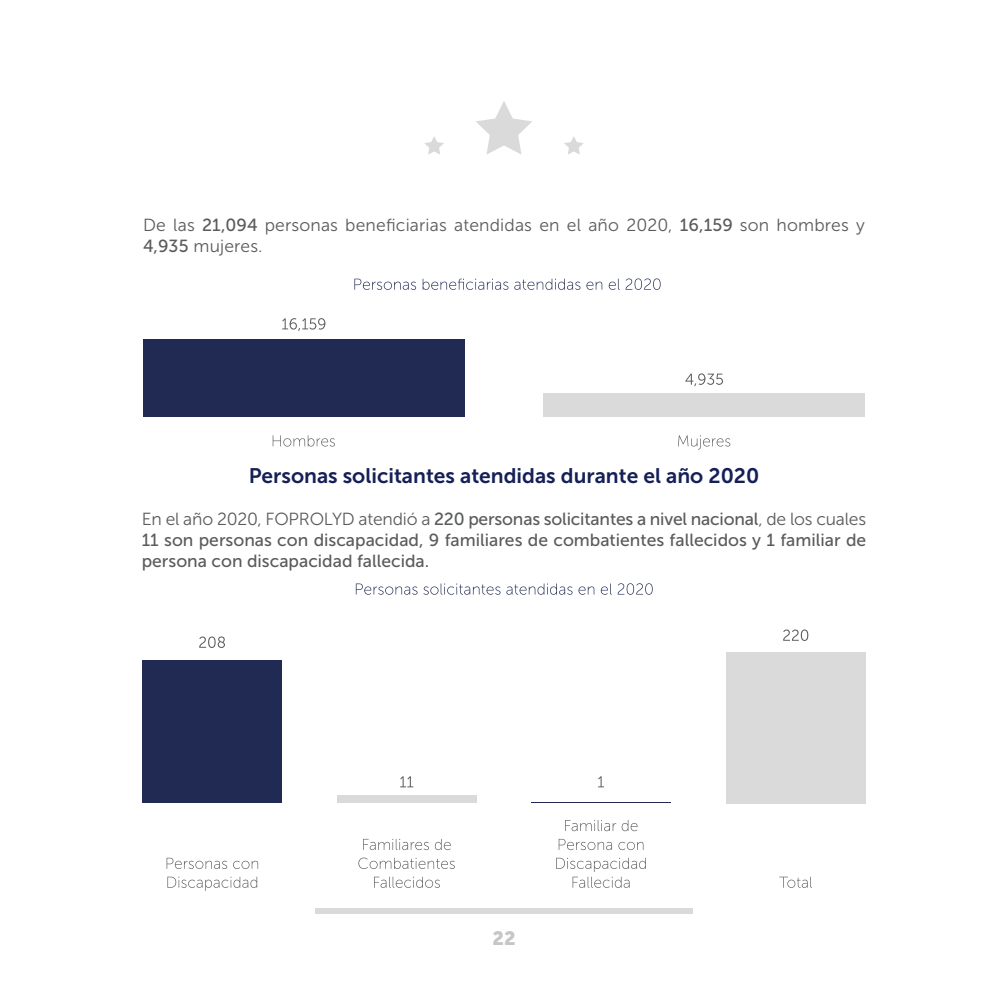
<style>
.page{position:relative;width:1008px;height:1008px;background:#fff}
.page>*{position:absolute;margin:0;border:0;box-sizing:border-box;transform-origin:0 0}
.t1{font:21px "Museo Sans 700";color:#152057}
.t2{font:19.25px "Museo Sans 900";color:#c6c6c6}
.t3{font:17.5px/21px "Museo Sans 500";color:#5a5b5c}
.t4{font:17.5px/21px "Museo Sans 300";letter-spacing:.01em;color:#5a5b5c}
.t5{font:17.5px "Museo Sans 300";letter-spacing:-.01em;color:#5a5b5c}
.s1{font-family:"Museo Sans 500"}
</style>
<div class="page">
<svg style="left:476px;top:101px;width:56px;height:53px"></svg>
<svg style="left:564px;top:136px;width:19px;height:19px"></svg>
<svg style="left:425px;top:136px;width:19px;height:19px"></svg>
<div style="left:315px;top:908px;width:378px;height:5px;background:#dadada"></div>
<svg style="left:356px;top:584px;width:217px;height:11px"></svg>
<svg style="left:579px;top:586px;width:15px;height:9px"></svg>
<svg style="left:601px;top:584px;width:11px;height:11px"></svg>
<svg style="left:618px;top:583px;width:35px;height:12px"></svg>
<svg style="left:167px;top:858px;width:60px;height:11px"></svg>
<svg style="left:233px;top:861px;width:25px;height:8px"></svg>
<svg style="left:167px;top:877px;width:90px;height:14px"></svg>
<div style="left:142px;top:660px;width:140px;height:143px;background:#212a52"></div>
<div style="left:337px;top:796px;width:139px;height:7px;background:#dadada"></div>
<hr style="left:531px;top:802px;width:140px;height:1px;background:#212a52">
<div style="left:726px;top:652px;width:140px;height:151px;background:#dadada"></div>
<svg style="left:199px;top:637px;width:26px;height:11px"></svg>
<svg style="left:783px;top:630px;width:25px;height:11px"></svg>
<svg style="left:400px;top:776px;width:13px;height:11px"></svg>
<svg style="left:598px;top:776px;width:6px;height:11px"></svg>
<svg style="left:363px;top:839px;width:66px;height:11px"></svg>
<svg style="left:435px;top:839px;width:16px;height:11px"></svg>
<svg style="left:358px;top:858px;width:97px;height:11px"></svg>
<svg style="left:374px;top:877px;width:66px;height:11px"></svg>
<svg style="left:565px;top:820px;width:51px;height:11px"></svg>
<svg style="left:622px;top:820px;width:16px;height:11px"></svg>
<svg style="left:559px;top:839px;width:53px;height:11px"></svg>
<svg style="left:618px;top:842px;width:26px;height:8px"></svg>
<svg style="left:556px;top:858px;width:90px;height:30px"></svg>
<svg style="left:779px;top:877px;width:33px;height:11px"></svg>
<svg style="left:354px;top:279px;width:62px;height:11px"></svg>
<svg style="left:423px;top:279px;width:85px;height:11px"></svg>
<svg style="left:514px;top:279px;width:66px;height:11px"></svg>
<svg style="left:586px;top:282px;width:16px;height:8px"></svg>
<svg style="left:609px;top:279px;width:11px;height:11px"></svg>
<svg style="left:626px;top:279px;width:35px;height:11px"></svg>
<div style="left:143px;top:340px;width:321px;height:77px;background:#212a52"></div>
<div style="left:544px;top:393px;width:321px;height:24px;background:#dadada"></div>
<svg style="left:273px;top:435px;width:62px;height:12px"></svg>
<svg style="left:678px;top:435px;width:52px;height:15px"></svg>
<svg style="left:282px;top:318px;width:43px;height:13px"></svg>
<svg style="left:685px;top:373px;width:38px;height:13px"></svg>
<p class="t4" style="left:143px;top:215px;width:723px">De las <span class="s1">21,094</span> personas beneficiarias atendidas en el año 2020, <span class="s1">16,159</span> son hombres y<br><span class="s1">4,935</span> mujeres.</p>
<p class="t1" style="left:249px;top:464px;width:512px">Personas solicitantes atendidas durante el año 2020</p>
<p class="t5" style="left:142px;top:510px;width:726px">En el año 2020, FOPROLYD atendió a <span class="s1">220 personas solicitantes a nivel nacional</span>, de los cuales</p>
<p class="t3" style="left:142px;top:530px;width:726px">11 son personas con discapacidad, 9 familiares de combatientes fallecidos y 1 familiar de persona con discapacidad fallecida.</p>
<p class="t2" style="left:492px;top:927px;width:25px">22</p>
</div>
